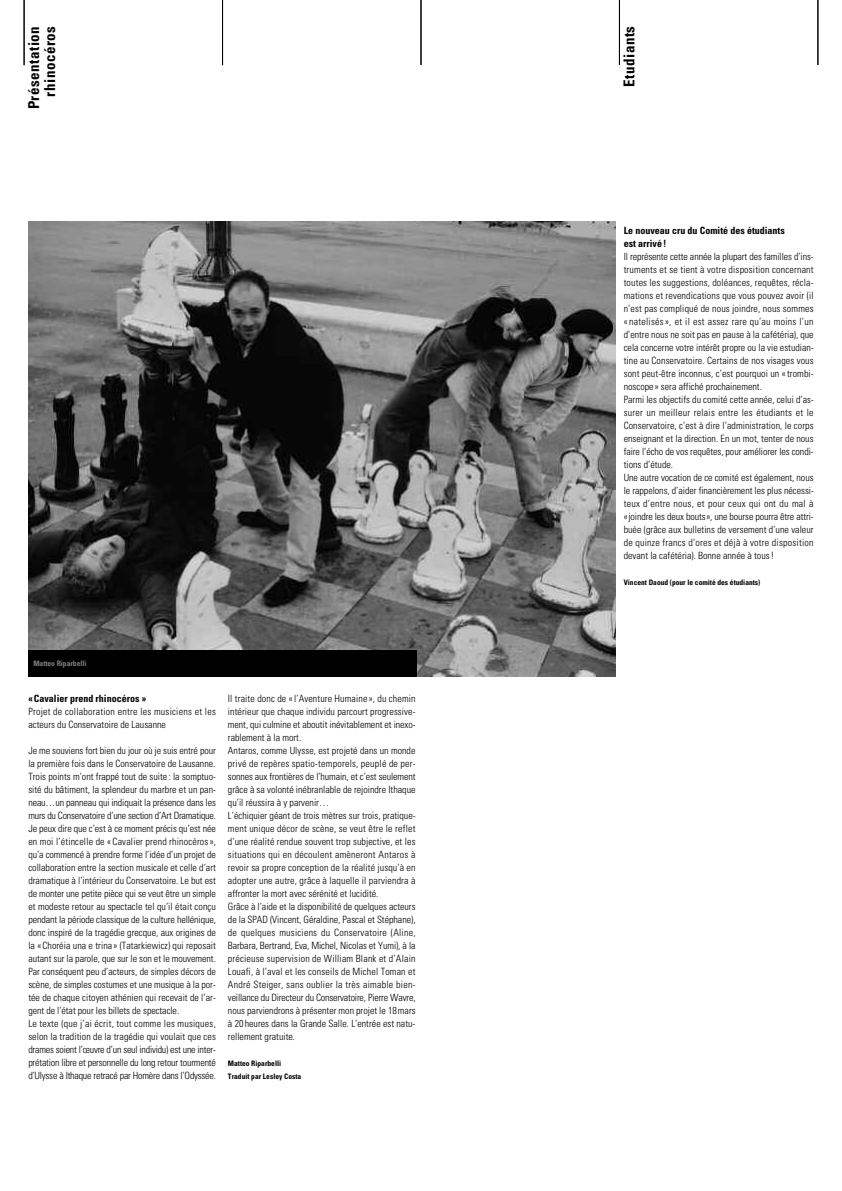
<style>
.page{position:relative;width:842px;height:1191px;background:#fff}
.page>*{position:absolute;margin:0;border:0;box-sizing:border-box;transform-origin:0 0}
.t1{font:700 condensed 15px/16px "Univers LT";letter-spacing:.035em;color:#000;text-align:right}
.t2{font:300 condensed 10px/13px "Univers LT";color:#000}
.t3{font:300 condensed 10px/13px "Univers LT";letter-spacing:.02em;color:#000}
.t4{font:700 condensed 10px/13px "Univers LT";color:#000}
.t5{font:700 condensed 7.5px/13px "Univers LT";color:#000}
.t6{font:700 condensed 7.5px "Univers LT";color:#808080}
</style>
<div class="page">
<img style="left:28px;top:221px;width:587px;height:455px">
<hr style="left:421px;top:0;width:1px;height:65px;background:#000">
<hr style="left:619px;top:0;width:1px;height:65px;background:#000">
<hr style="left:818px;top:0;width:1px;height:65px;background:#000">
<hr style="left:24px;top:0;width:1px;height:65px;background:#000">
<hr style="left:222px;top:0;width:1px;height:65px;background:#000">
<div style="left:28px;top:650px;width:389px;height:26px;background:#000"></div>
<h1 class="t1" style="left:27px;top:109px;width:85px;rotate:-90deg">Présentation rhinocéros</h1>
<p class="t6" style="left:33px;top:660px;width:55px">Matteo Riparbelli</p>
<p class="t4" style="left:28px;top:693px;width:119px">«Cavalier prend rhinocéros »</p>
<p class="t3" style="left:28px;top:706px;width:189px">Projet de collaboration entre les musiciens et les acteurs du Conservatoire de Lausanne</p>
<p class="t2" style="left:28px;top:745px;width:189px">Je me souviens fort bien du jour où je suis entré pour la première fois dans le Conservatoire de Lausanne.<br>Trois points m’ont frappé tout de suite: la somptuo&shy;sité du bâtiment, la splendeur du marbre et un pan&shy;neau…un panneau qui indiquait la présence dans les murs du Conservatoire d’une section d’Art Dramatique.<br>Je peux dire que c’est à ce moment précis qu’est née en moi l’étincelle de « Cavalier prend rhinocéros », qu’a commencé à prendre forme l’idée d’un projet de collaboration entre la section musicale et celle d’art dramatique à l’intérieur du Conservatoire. Le but est de monter une petite pièce qui se veut être un simple et modeste retour au spectacle tel qu’il était conçu pendant la période classique de la culture hellénique, donc inspiré de la tragédie grecque, aux origines de la « Choréia una e trina » (Tatarkiewicz) qui reposait autant sur la parole, que sur le son et le mouvement.<br>Par conséquent peu d’acteurs, de simples décors de scène, de simples costumes et une musique à la por&shy;tée de chaque citoyen athénien qui recevait de l’ar&shy;gent de l’état pour les billets de spectacle.<br>Le texte (que j’ai écrit, tout comme les musiques, selon la tradition de la tragédie qui voulait que ces drames soient l’œuvre d’un seul individu) est une inter&shy;prétation libre et personnelle du long retour tourmenté d’Ulysse à Ithaque retracé par Homère dans l’Odyssée.</p>
<p class="t2" style="left:228px;top:693px;width:189px">Il traite donc de «l’Aventure Humaine », du chemin intérieur que chaque individu parcourt progressive&shy;ment, qui culmine et aboutit inévitablement et inexo&shy;rablement à la mort.<br>Antaros, comme Ulysse, est projeté dans un monde privé de repères spatio-temporels, peuplé de per&shy;sonnes aux frontières de l’humain, et c’est seulement grâce à sa volonté inébranlable de rejoindre Ithaque qu’il réussira à y parvenir…<br>L’échiquier géant de trois mètres sur trois, pratique&shy;ment unique décor de scène, se veut être le reflet d’une réalité rendue souvent trop subjective, et les situations qui en découlent amèneront Antaros à revoir sa propre conception de la réalité jusqu’à en adopter une autre, grâce à laquelle il parviendra à affronter la mort avec sérénité et lucidité.<br>Grâce à l’aide et la disponibilité de quelques acteurs de la SPAD (Vincent, Géraldine, Pascal et Stéphane), de quelques musiciens du Conservatoire (Aline, Barbara, Bertrand, Eva, Michel, Nicolas et Yumi), à la précieuse supervision de William Blank et d’Alain Louafi, à l’aval et les conseils de Michel Toman et André Steiger, sans oublier la très aimable bien&shy;veillance du Directeur du Conservatoire, Pierre Wavre, nous parviendrons à présenter mon projet le 18mars à 20 heures dans la Grande Salle. L’entrée est natu&shy;rellement gratuite.</p>
<p class="t5" style="left:228px;top:1057px;width:75px">Matteo Riparbelli<br>Traduit par Lesley Costa</p>
<h1 class="t1" style="left:622px;top:87px;width:62px;rotate:-90deg">Etudiants</h1>
<p class="t4" style="left:624px;top:225px;width:163px">Le nouveau cru du Comité des étudiants est arrivé !</p>
<p class="t2" style="left:624px;top:251px;width:192px">Il représente cette année la plupart des familles d’ins&shy;truments et se tient à votre disposition concernant toutes les suggestions, doléances, requêtes, récla&shy;mations et revendications que vous pouvez avoir (il n’est pas compliqué de nous joindre, nous sommes « natelisés », et il est assez rare qu’au moins l’un d’entre nous ne soit pas en pause à la cafétéria), que cela concerne votre intérêt propre ou la vie estudian&shy;tine au Conservatoire. Certains de nos visages vous sont peut-être inconnus, c’est pourquoi un «trombi&shy;noscope » sera affiché prochainement.<br>Parmi les objectifs du comité cette année, celui d’as&shy;surer un meilleur relais entre les étudiants et le Conservatoire, c’est à dire l’administration, le corps enseignant et la direction. En un mot, tenter de nous faire l’écho de vos requêtes, pour améliorer les condi&shy;tions d’étude.<br>Une autre vocation de ce comité est également, nous le rappelons, d’aider financièrement les plus nécessi&shy;teux d’entre nous, et pour ceux qui ont du mal à «joindre les deux bouts», une bourse pourra être attri&shy;buée (grâce aux bulletins de versement d’une valeur de quinze francs d’ores et déjà à votre disposition devant la cafétéria). Bonne année à tous !</p>
<p class="t5" style="left:624px;top:576px;width:138px">Vincent Daoud (pour le comité des étudiants)</p>
</div>
